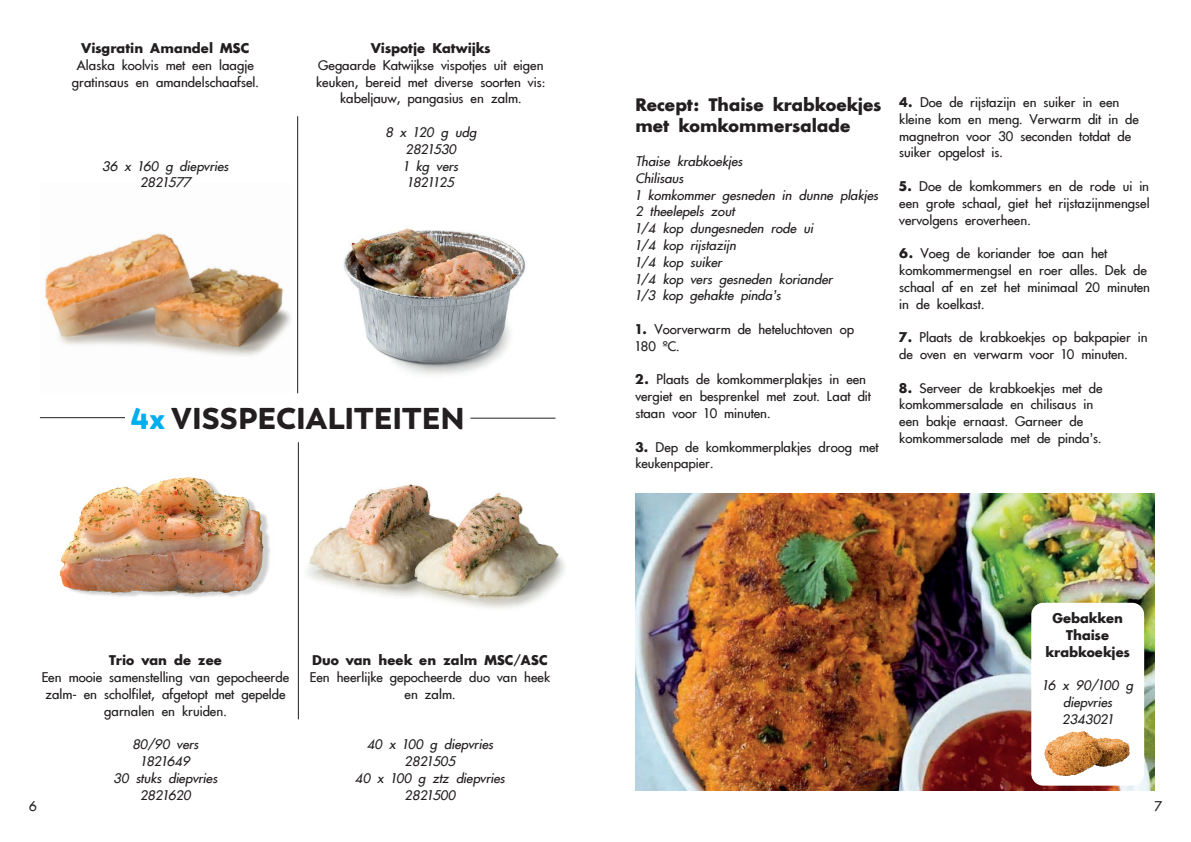
<style>
.page{position:relative;width:1191px;height:842px;background:#fff}
.page>*{position:absolute;margin:0;border:0;box-sizing:border-box;transform-origin:0 0}
.t1{font:900 30px "Boston";color:#231f20}
.t2{font:700 18px/21.6px "Intrepid";color:#231f20}
.t3{font:14px/16.8px "Intrepid";color:#231f20}
.t4{font:italic 14px/16.8px "Intrepid";color:#231f20;text-align:center}
.t5{font:700 14px/16.8px "Intrepid";color:#231f20;text-align:center}
.s1{color:#00aeef}
.s2{font-weight:700}
</style>
<div class="page">
<img style="left:635px;top:493px;width:519px;height:298px">
<img style="left:45px;top:233px;width:246px;height:123px">
<img style="left:343px;top:228px;width:183px;height:147px">
<img style="left:59px;top:477px;width:211px;height:120px">
<img style="left:307px;top:484px;width:258px;height:125px">
<hr style="left:297px;top:116px;width:1px;height:277px;background:#231f20">
<hr style="left:298px;top:442px;width:1px;height:277px;background:#231f20">
<hr style="left:40px;top:417px;width:85px;height:1px;background:#231f20">
<hr style="left:470px;top:418px;width:85px;height:1px;background:#231f20">
<div style="left:1031px;top:603px;width:113px;height:183px;background:#fff;border-radius:12px"></div>
<img style="left:1044px;top:731px;width:86px;height:45px">
<p class="t5" style="left:82px;top:40px;width:169px">Visgratin Amandel MSC</p>
<p class="t3" style="left:72px;top:57px;width:188px;text-align:center">Alaska koolvis met een laagje gratinsaus en amandelschaafsel.</p>
<p class="t4" style="left:102px;top:158px;width:128px">36 x 160 g diepvries<br>2821577</p>
<p class="t5" style="left:371px;top:40px;width:121px">Vispotje Katwijks</p>
<p class="t3" style="left:316px;top:57px;width:231px;text-align:center">Gegaarde Katwijkse vispotjes uit eigen keuken, bereid met diverse soorten vis: kabeljauw, pangasius en zalm.</p>
<p class="t4" style="left:385px;top:124px;width:92px">8 x 120 g udg<br>2821530<br>1 kg vers<br>1821125</p>
<h1 class="t1" style="left:131px;top:399px;width:335px"><span class="s1">4x</span> VISSPECIALITEITEN</h1>
<p class="t2" style="left:635px;top:94px;width:247px">Recept: Thaise krabkoekjes met komkommersalade</p>
<p class="t4" style="left:635px;top:153px;width:244px;text-align:left">Thaise krabkoekjes<br>Chilisaus<br>1 komkommer gesneden in dunne plakjes<br>2 theelepels zout<br>1/4 kop dungesneden rode ui<br>1/4 kop rijstazijn<br>1/4 kop suiker<br>1/4 kop vers gesneden koriander<br>1/3 kop gehakte pinda’s</p>
<p class="t3" style="left:635px;top:321px;width:220px"><span class="s2">1.</span> Voorverwarm de heteluchtoven op<br>180 ºC.</p>
<p class="t3" style="left:635px;top:372px;width:237px"><span class="s2">2.</span> Plaats de komkommerplakjes in een vergiet en besprenkel met zout. Laat dit staan voor 10 minuten.</p>
<p class="t3" style="left:635px;top:439px;width:245px"><span class="s2">3.</span> Dep de komkommerplakjes droog met keukenpapier.</p>
<p class="t3" style="left:899px;top:94px;width:241px"><span class="s2">4.</span> Doe de rijstazijn en suiker in een kleine kom en meng. Verwarm dit in de magnetron voor 30 seconden totdat de suiker opgelost is.</p>
<p class="t3" style="left:899px;top:178px;width:252px;text-align:justify"><span class="s2">5.</span> Doe de komkommers en de rode ui in een grote schaal, giet het rijstazijnmengsel vervolgens eroverheen.</p>
<p class="t3" style="left:899px;top:245px;width:252px"><span class="s2">6.</span> Voeg de koriander toe aan het komkommermengsel en roer alles. Dek de schaal af en zet het minimaal 20 minuten in de koelkast.</p>
<p class="t3" style="left:899px;top:329px;width:250px"><span class="s2">7.</span> Plaats de krabkoekjes op bakpapier in de oven en verwarm voor 10 minuten.</p>
<p class="t3" style="left:899px;top:380px;width:205px"><span class="s2">8.</span> Serveer de krabkoekjes met de komkommersalade en chilisaus in een bakje ernaast. Garneer de komkommersalade met de pinda’s.</p>
<p class="t5" style="left:1045px;top:609px;width:86px">Gebakken<br>Thaise krabkoekjes</p>
<p class="t4" style="left:1042px;top:677px;width:92px">16 x 90/100 g diepvries<br>2343021</p>
<p class="t5" style="left:312px;top:652px;width:237px">Duo van heek en zalm MSC/ASC</p>
<p class="t3" style="left:310px;top:669px;width:242px;text-align:center">Een heerlijke gepocheerde duo van heek en zalm.</p>
<p class="t4" style="left:355px;top:737px;width:151px">40 x 100 g diepvries<br>2821505<br>40 x 100 g ztz diepvries<br>2821500</p>
<p class="t5" style="left:109px;top:652px;width:114px">Trio van de zee</p>
<p class="t3" style="left:42px;top:669px;width:249px;text-align:center">Een mooie samenstelling van gepocheerde zalm- en scholfilet, afgetopt met gepelde garnalen en kruiden.</p>
<p class="t4" style="left:114px;top:737px;width:105px">80/90 vers<br>1821649<br>30 stuks diepvries<br>2821620</p>
<p class="t3" style="left:29px;top:798px;width:9px">6</p>
<p class="t3" style="left:1154px;top:798px;width:9px">7</p>
</div>
